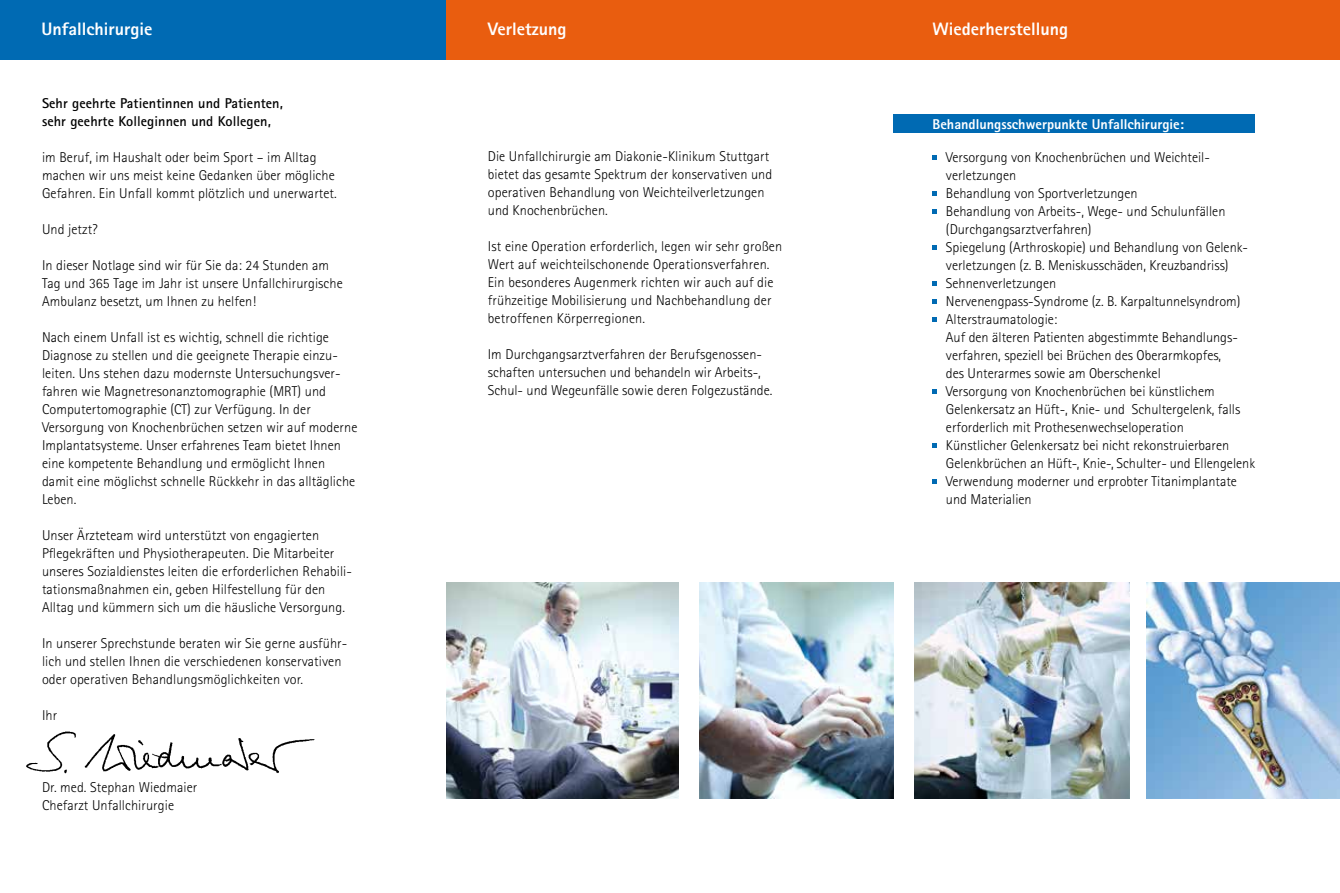
<style>
.page{position:relative;width:1340px;height:893px;background:#fff}
.page>*{position:absolute;margin:0;border:0;box-sizing:border-box;transform-origin:0 0}
.t1{font:800 18px "Rotis Sans Serif";color:#fff}
.t2{font:300 14.25px/18px "Rotis Sans Serif";letter-spacing:.005em;color:#000}
.t3{font:700 14.25px/18px "Rotis Sans Serif";letter-spacing:.005em;color:#000}
.t4{font:800 14.25px "Rotis Sans Serif";color:#fff}
</style>
<div class="page">
<div style="left:0;top:0;width:446px;height:60px;background:#006ab3"></div>
<div style="left:446px;top:0;width:893px;height:60px;background:#e95d0f"></div>
<div style="left:893px;top:115px;width:361px;height:18px;background:#006ab3"></div>
<img style="left:446px;top:583px;width:232px;height:216px">
<img style="left:699px;top:583px;width:194px;height:216px">
<svg style="left:932px;top:155px;width:5px;height:5px"></svg>
<svg style="left:932px;top:191px;width:5px;height:5px"></svg>
<svg style="left:932px;top:209px;width:5px;height:5px"></svg>
<svg style="left:932px;top:245px;width:5px;height:5px"></svg>
<svg style="left:932px;top:281px;width:5px;height:5px"></svg>
<svg style="left:932px;top:299px;width:5px;height:5px"></svg>
<svg style="left:932px;top:317px;width:5px;height:5px"></svg>
<svg style="left:932px;top:389px;width:5px;height:5px"></svg>
<svg style="left:932px;top:443px;width:5px;height:5px"></svg>
<svg style="left:932px;top:479px;width:5px;height:5px"></svg>
<img style="left:26px;top:731px;width:289px;height:43px">
<img style="left:1146px;top:583px;width:193px;height:216px">
<img style="left:914px;top:583px;width:215px;height:216px">
<p class="t1" style="left:41px;top:18px;width:112px">Unfallchirurgie</p>
<p class="t1" style="left:488px;top:18px;width:80px">Verletzung</p>
<p class="t1" style="left:932px;top:18px;width:137px">Wiederherstellung</p>
<p class="t3" style="left:42px;top:94px;width:242px">Sehr geehrte Patientinnen und Patienten, sehr geehrte Kolleginnen und Kollegen,</p>
<p class="t2" style="left:42px;top:148px;width:296px">im Beruf, im Haushalt oder beim Sport – im Alltag machen wir uns meist keine Gedanken über mögliche<br>Gefahren. Ein Unfall kommt plötzlich und unerwartet.</p>
<p class="t2" style="left:42px;top:220px;width:57px">Und jetzt?</p>
<p class="t2" style="left:42px;top:256px;width:302px">In dieser Notlage sind wir für Sie da: 24 Stunden am<br>Tag und 365 Tage im Jahr ist unsere Unfallchirurgische<br>Ambulanz besetzt, um Ihnen zu helfen!</p>
<p class="t2" style="left:42px;top:328px;width:317px">Nach einem Unfall ist es wichtig, schnell die richtige Diagnose zu stellen und die geeignete Therapie einzu&shy;leiten. Uns stehen dazu modernste Untersuchungsver&shy;fahren wie Magnetresonanztomographie (MRT) und Computertomographie (CT) zur Verfügung. In der Versorgung von Knochenbrüchen setzen wir auf moderne Implantatsysteme. Unser erfahrenes Team bietet Ihnen eine kompetente Behandlung und ermöglicht Ihnen damit eine möglichst schnelle Rückkehr in das alltägliche Leben.</p>
<p class="t2" style="left:42px;top:526px;width:311px">Unser Ärzteteam wird unterstützt von engagierten Pflegekräften und Physiotherapeuten. Die Mitarbeiter unseres Sozialdienstes leiten die erforderlichen Rehabili&shy;tationsmaßnahmen ein, geben Hilfestellung für den Alltag und kümmern sich um die häusliche Versorgung.</p>
<p class="t2" style="left:42px;top:634px;width:307px">In unserer Sprechstunde beraten wir Sie gerne ausführ&shy;lich und stellen Ihnen die verschiedenen konservativen oder operativen Behandlungsmöglichkeiten vor.</p>
<p class="t2" style="left:42px;top:706px;width:17px">Ihr</p>
<p class="t2" style="left:42px;top:778px;width:157px">Dr. med. Stephan Wiedmaier<br>Chefarzt Unfallchirurgie</p>
<p class="t2" style="left:488px;top:148px;width:286px">Die Unfallchirurgie am Diakonie-Klinikum Stuttgart bietet das gesamte Spektrum der konservativen und operativen Behandlung von Weichteilverletzungen und Knochenbrüchen.</p>
<p class="t2" style="left:488px;top:238px;width:296px">Ist eine Operation erforderlich, legen wir sehr großen Wert auf weichteilschonende Operationsverfahren.<br>Ein besonderes Augenmerk richten wir auch auf die frühzeitige Mobilisierung und Nachbehandlung der betroffenen Körperregionen.</p>
<p class="t2" style="left:488px;top:345px;width:286px">Im Durchgangsarztverfahren der Berufsgenossen&shy;schaften untersuchen und behandeln wir Arbeits-,<br>Schul- und Wegeunfälle sowie deren Folgezustände.</p>
<p class="t4" style="left:932px;top:115px;width:253px">Behandlungsschwerpunkte Unfallchirurgie:</p>
<p class="t2" style="left:946px;top:148px;width:311px">Versorgung von Knochenbrüchen und Weichteil&shy;verletzungen<br>Behandlung von Sportverletzungen<br>Behandlung von Arbeits-, Wege- und Schulunfällen (Durchgangsarztverfahren)<br>Spiegelung (Arthroskopie) und Behandlung von Gelenk&shy;verletzungen (z. B. Meniskusschäden, Kreuzbandriss)<br>Sehnenverletzungen<br>Nervenengpass-Syndrome (z. B. Karpaltunnelsyndrom)<br>Alterstraumatologie:<br>Auf den älteren Patienten abgestimmte Behandlungs&shy;verfahren, speziell bei Brüchen des Oberarmkopfes,<br>des Unterarmes sowie am Oberschenkel<br>Versorgung von Knochenbrüchen bei künstlichem Gelenkersatz an Hüft-, Knie- und Schultergelenk, falls erforderlich mit Prothesenwechseloperation<br>Künstlicher Gelenkersatz bei nicht rekonstruierbaren Gelenkbrüchen an Hüft-, Knie-, Schulter- und Ellengelenk Verwendung moderner und erprobter Titanimplantate und Materialien</p>
</div>
